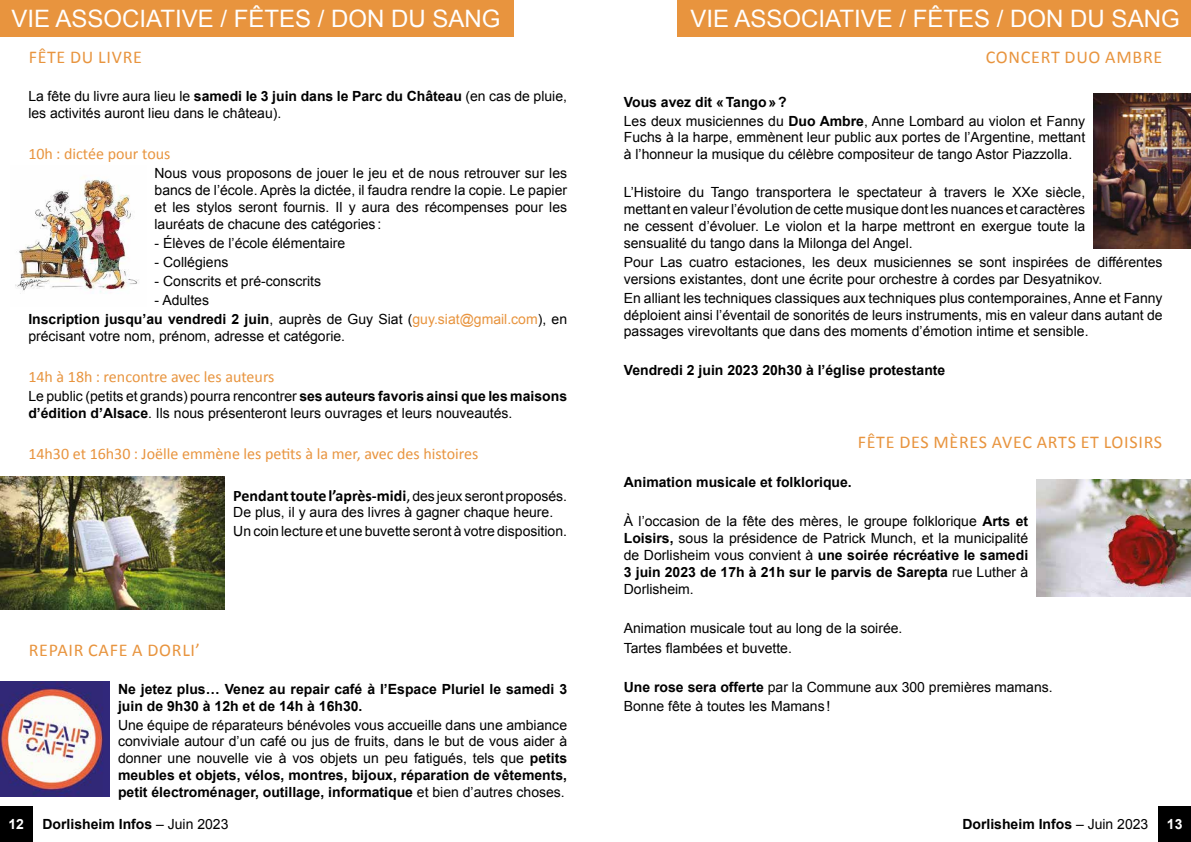
<style>
.page{position:relative;width:1191px;height:842px;background:#fff}
.page>*{position:absolute;margin:0;border:0;box-sizing:border-box;transform-origin:0 0}
.t1{font:24px "Arial";color:#fff}
.t2{font:18px "Calibri";letter-spacing:.04em;color:#e8943e}
.t3{font:16px "Calibri";color:#e8943e}
.t4{font:700 16px "Calibri";color:#000}
.t5{font:14px/16.8px "Arial";color:#000}
.t6{font:700 14px/19.1px "Arial";color:#000}
.t7{font:700 14px "Arial";color:#fff}
.s1{font-weight:700}
.s2{font-weight:400}
.s3{font-weight:400;color:#e8943e}
.s4{font-family:"Arial";font-weight:400;font-size:14px}
</style>
<div class="page">
<div style="left:0;top:806px;width:33px;height:36px;background:#000"></div>
<div style="left:1158px;top:806px;width:33px;height:36px;background:#000"></div>
<img style="left:1093px;top:94px;width:98px;height:154px">
<img style="left:0;top:681px;width:110px;height:116px">
<div style="left:677px;top:0;width:514px;height:37px;background:#e8943e"></div>
<div style="left:0;top:0;width:513px;height:37px;background:#e8943e"></div>
<img style="left:15px;top:176px;width:123px;height:118px">
<img style="left:0;top:476px;width:225px;height:134px">
<img style="left:1036px;top:479px;width:155px;height:118px">
<h1 class="t1" style="left:11px;top:3px;width:491px">VIE ASSOCIATIVE / FÊTES / DON DU SANG</h1>
<h1 class="t1" style="left:690px;top:3px;width:491px">VIE ASSOCIATIVE / FÊTES / DON DU SANG</h1>
<p class="t2" style="left:985px;top:46px;width:178px">CONCERT DUO AMBRE</p>
<p class="t5" style="left:624px;top:92px;width:463px;line-height:19.1px"><span class="s1">Vous avez dit «Tango»?<br></span>Les deux musiciennes du <span class="s1">Duo Ambre</span>, Anne Lombard au violon et Fanny</p>
<p class="t5" style="left:624px;top:129px;width:463px">Fuchs à la harpe, emmènent leur public aux portes de l’Argentine, mettant à l’honneur la musique du célèbre compositeur de tango Astor Piazzolla.</p>
<p class="t5" style="left:624px;top:184px;width:463px;text-align:justify">L’Histoire du Tango transportera le spectateur à travers le XXe siècle, mettant en valeur l’évolution de cette musique dont les nuances et caractères ne cessent d’évoluer. Le violon et la harpe mettront en exergue toute la sensualité du tango dans la Milonga del Angel.</p>
<p class="t5" style="left:624px;top:254px;width:540px">Pour Las cuatro estaciones, les deux musiciennes se sont inspirées de différentes versions existantes, dont une écrite pour orchestre à cordes par Desyatnikov.</p>
<p class="t5" style="left:624px;top:290px;width:540px;text-align:justify">En alliant les techniques classiques aux techniques plus contemporaines, Anne et Fanny déploient ainsi l’éventail de sonorités de leurs instruments, mis en valeur dans autant de passages virevoltants que dans des moments d’émotion intime et sensible.</p>
<p class="t6" style="left:624px;top:360px;width:323px">Vendredi 2 juin 2023 20h30 à l’église protestante</p>
<p class="t2" style="left:29px;top:46px;width:115px">FÊTE DU LIVRE</p>
<p class="t5" style="left:28px;top:88px;width:540px">La fête du livre aura lieu le <span class="s1">samedi le 3 juin dans le Parc du Château</span> (en cas de pluie, les activités auront lieu dans le château).</p>
<p class="t3" style="left:28px;top:144px;width:144px">10h : dictée pour tous</p>
<p class="t5" style="left:154px;top:165px;width:414px;text-align:justify">Nous vous proposons de jouer le jeu et de nous retrouver sur les bancs de l’école. Après la dictée, il faudra rendre la copie. Le papier et les stylos seront fournis. Il y aura des récompenses pour les lauréats de chacune des catégories :</p>
<p class="t5" style="left:154px;top:235px;width:192px">- Élèves de l’école élémentaire</p>
<p class="t5" style="left:154px;top:254px;width:75px">- Collégiens</p>
<p class="t5" style="left:154px;top:273px;width:168px">- Conscrits et pré-conscrits</p>
<p class="t6" style="left:28px;top:291px;width:540px;text-indent:126px"><span class="s2">- Adultes<br></span>Inscription jusqu’au vendredi 2 juin<span class="s2">, auprès de Guy Siat (</span><span class="s3">guy.siat@gmail.com</span><span class="s2">), en</span></p>
<p class="t5" style="left:28px;top:328px;width:318px">précisant votre nom, prénom, adresse et catégorie.</p>
<p class="t3" style="left:28px;top:366px;width:248px">14h à 18h : rencontre avec les auteurs</p>
<p class="t5" style="left:28px;top:388px;width:540px">Le public (petits et grands) pourra rencontrer <span class="s1">ses auteurs favoris ainsi que les maisons d’édition d’Alsace</span>. Ils nous présenteront leurs ouvrages et leurs nouveautés.</p>
<p class="t3" style="left:28px;top:443px;width:451px">14h30 et 16h30 : Joëlle emmène les petits à la mer, avec des histoires</p>
<p class="t4" style="left:233px;top:485px;width:335px">Pendant toute l’après-midi<span class="s2">,</span> <span class="s4">des jeux seront proposés.</span></p>
<p class="t5" style="left:233px;top:503px;width:335px;line-height:19.1px">De plus, il y aura des livres à gagner chaque heure.<br>Un coin lecture et une buvette seront à votre disposition.</p>
<p class="t2" style="left:858px;top:430px;width:306px">FÊTE DES MÈRES AVEC ARTS ET LOISIRS</p>
<p class="t6" style="left:624px;top:473px;width:229px">Animation musicale et folklorique.</p>
<p class="t5" style="left:624px;top:513px;width:406px;text-align:justify">À l’occasion de la fête des mères, le groupe folklorique <span class="s1">Arts et Loisirs,</span> sous la présidence de Patrick Munch, et la municipalité de Dorlisheim vous convient à <span class="s1">une soirée récréative le samedi 3 juin 2023 de 17h à 21h sur le parvis de Sarepta</span> rue Luther à Dorlisheim.</p>
<p class="t5" style="left:624px;top:618px;width:280px;line-height:19.6px">Animation musicale tout au long de la soirée.<br>Tartes flambées et buvette.</p>
<p class="t5" style="left:624px;top:677px;width:430px;line-height:19.6px"><span class="s1">Une rose sera offerte</span> par la Commune aux 300 premières mamans.<br>Bonne fête à toutes les Mamans !</p>
<p class="t2" style="left:29px;top:638px;width:173px">REPAIR CAFE A DORLI’</p>
<p class="t6" style="left:118px;top:681px;width:450px;line-height:16.8px">Ne jetez plus… Venez au repair café à l’Espace Pluriel le samedi 3 juin de 9h30 à 12h et de 14h à 16h30.</p>
<p class="t5" style="left:118px;top:716px;width:450px;text-align:justify">Une équipe de réparateurs bénévoles vous accueille dans une ambiance conviviale autour d’un café ou jus de fruits, dans le but de vous aider à donner une nouvelle vie à vos objets un peu fatigués, tels que <span class="s1">petits meubles et objets, vélos, montres, bijoux, réparation de vêtements, petit électroménager, outillage, informatique</span> et bien d’autres choses.</p>
<p class="t7" style="left:9px;top:815px;width:17px">12</p>
<p class="t6" style="left:43px;top:815px;width:187px">Dorlisheim Infos <span class="s2">– Juin 2023</span></p>
<p class="t6" style="left:962px;top:815px;width:187px">Dorlisheim Infos <span class="s2">– Juin 2023</span></p>
<p class="t7" style="left:1166px;top:815px;width:17px">13</p>
</div>
